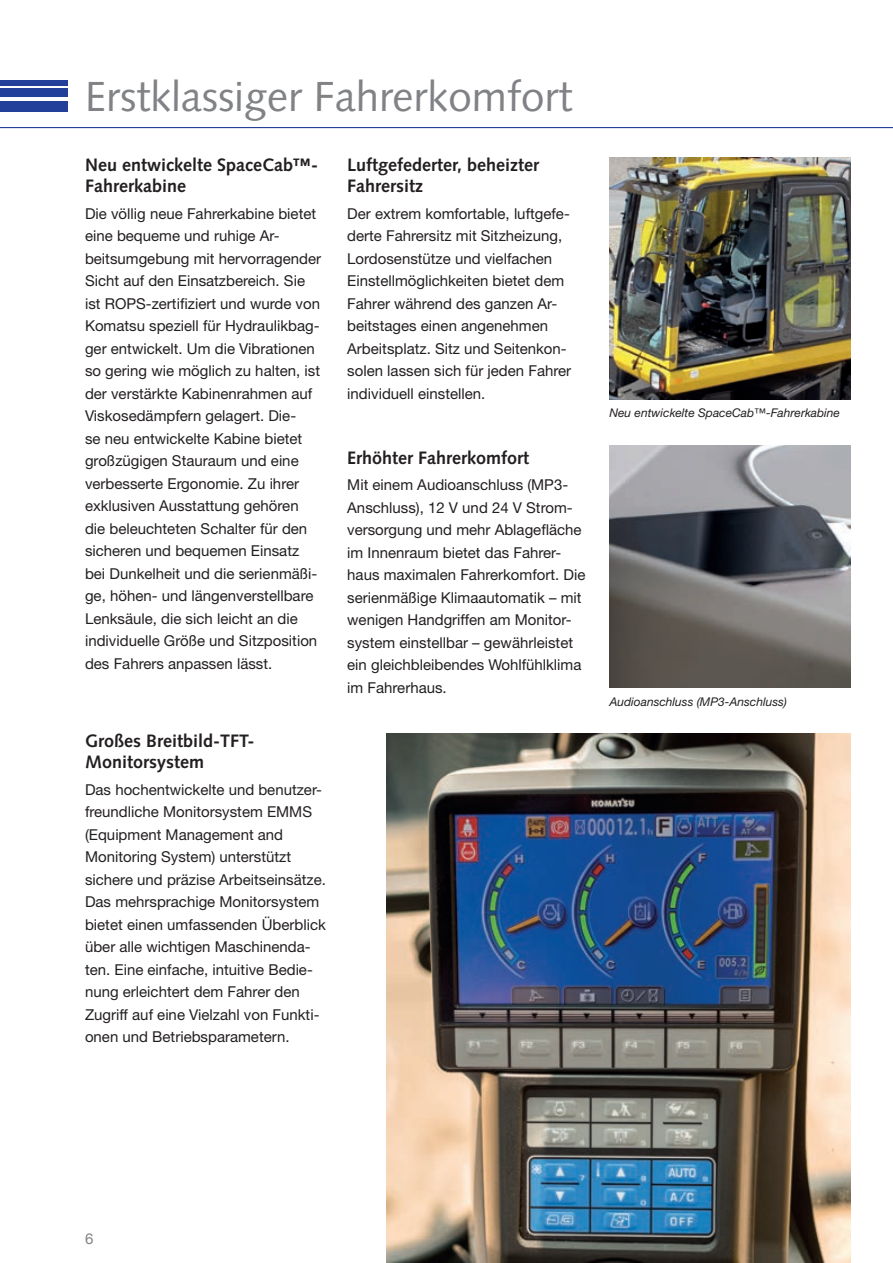
<style>
.page{position:relative;width:893px;height:1263px;background:#fff}
.page>*{position:absolute;margin:0;border:0;box-sizing:border-box;transform-origin:0 0}
.t1{font:42px "Syntax LTCE";color:#808285}
.t2{font:700 18px/21px "Syntax LTCE";color:#231f20}
.t3{font:15px/22.5px "Helvetica Neue LT Pro";color:#231f20}
.t4{font:15px "Helvetica Neue LT Pro";color:#808285}
.t5{font:italic 12px "Helvetica Neue LT Pro";color:#231f20}
</style>
<div class="page">
<hr style="left:0;top:127px;width:893px;height:1px;background:#223f99">
<div style="left:0;top:101px;width:68px;height:10px;background:#223f99"></div>
<div style="left:0;top:89px;width:68px;height:8px;background:#223f99"></div>
<div style="left:0;top:80px;width:68px;height:5px;background:#223f99"></div>
<img style="left:609px;top:445px;width:241px;height:243px">
<img style="left:387px;top:733px;width:463px;height:530px">
<img style="left:609px;top:157px;width:241px;height:242px">
<h1 class="t1" style="left:85px;top:72px;width:489px">Erstklassiger Fahrerkomfort</h1>
<p class="t2" style="left:347px;top:154px;width:194px">Luftgefederter, beheizter<br>Fahrersitz</p>
<p class="t3" style="left:347px;top:202px;width:225px">Der extrem komfortable, luftgefe&shy;derte Fahrersitz mit Sitzheizung,<br>Lordosenstütze und vielfachen<br>Einstellmöglichkeiten bietet dem<br>Fahrer während des ganzen Ar&shy;beitstages einen angenehmen<br>Arbeitsplatz. Sitz und Seitenkon&shy;solen lassen sich für jeden Fahrer individuell einstellen.</p>
<p class="t2" style="left:85px;top:154px;width:235px">Neu entwickelte SpaceCab™-<br>Fahrerkabine</p>
<p class="t3" style="left:85px;top:202px;width:238px">Die völlig neue Fahrerkabine bietet eine bequeme und ruhige Ar&shy;beitsumgebung mit hervorragender Sicht auf den Einsatzbereich. Sie ist ROPS-zertifiziert und wurde von Komatsu speziell für Hydraulikbag&shy;ger entwickelt. Um die Vibrationen so gering wie möglich zu halten, ist der verstärkte Kabinenrahmen auf Viskosedämpfern gelagert. Die-<br>se neu entwickelte Kabine bietet großzügigen Stauraum und eine verbesserte Ergonomie. Zu ihrer exklusiven Ausstattung gehören die beleuchteten Schalter für den sicheren und bequemen Einsatz bei Dunkelheit und die serienmäßi&shy;ge, höhen- und längenverstellbare Lenksäule, die sich leicht an die individuelle Größe und Sitzposition des Fahrers anpassen lässt.</p>
<p class="t2" style="left:347px;top:447px;width:183px">Erhöhter Fahrerkomfort</p>
<p class="t3" style="left:347px;top:473px;width:240px">Mit einem Audioanschluss (MP3-<br>Anschluss), 12 V und 24 V Strom&shy;versorgung und mehr Ablagefläche im Innenraum bietet das Fahrer&shy;haus maximalen Fahrerkomfort. Die serienmäßige Klimaautomatik – mit wenigen Handgriffen am Monitor&shy;system einstellbar – gewährleistet ein gleichbleibendes Wohlfühlklima im Fahrerhaus.</p>
<p class="t2" style="left:85px;top:731px;width:171px">Großes Breitbild-TFT-<br>Monitorsystem</p>
<p class="t3" style="left:85px;top:778px;width:242px">Das hochentwickelte und benutzer&shy;freundliche Monitorsystem EMMS (Equipment Management and Monitoring System) unterstützt sichere und präzise Arbeitseinsätze.<br>Das mehrsprachige Monitorsystem bietet einen umfassenden Überblick über alle wichtigen Maschinenda&shy;ten. Eine einfache, intuitive Bedie&shy;nung erleichtert dem Fahrer den Zugriff auf eine Vielzahl von Funkti&shy;onen und Betriebsparametern.</p>
<p class="t5" style="left:609px;top:405px;width:232px">Neu entwickelte SpaceCab™-Fahrerkabine</p>
<p class="t5" style="left:609px;top:694px;width:179px">Audioanschluss (MP3-Anschluss)</p>
<p class="t4" style="left:85px;top:1229px;width:10px">6</p>
</div>
